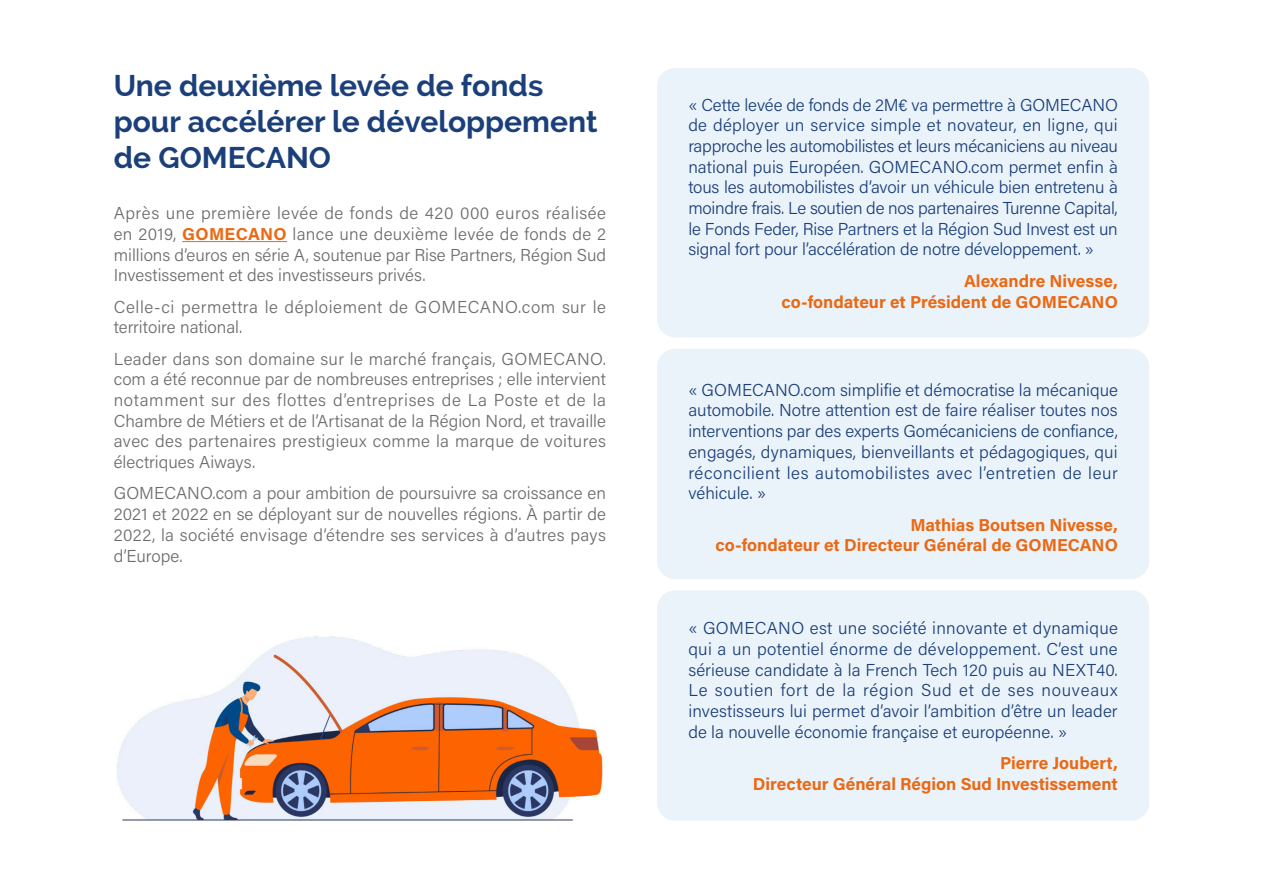
<style>
.page{position:relative;width:1263px;height:893px;background:#fff}
.page>*{position:absolute;margin:0;border:0;box-sizing:border-box;transform-origin:0 0}
.Pages_-_Titre_1{font:700 30px/36px "Raleway";color:#1b3f7a}
.Pages_-_Paragraphe{font:300 17.25px/20.7px "Acumin Pro";color:#1b3f7a;text-align:justify}
.Pages_-_Paragraphe-2{font:300 17.25px/20.7px "Acumin Pro";letter-spacing:.015em;color:#6c6c6c;text-align:justify}
.Pages_-_Paragraphe-3{font:700 17.25px "Acumin Pro";color:#ec6812}
.Pages_-_Paragraphe-4{font:300 17.25px/20.7px "Acumin Pro";letter-spacing:.035em;color:#6c6c6c}
.s1{font-weight:700;color:#ec6812}
</style>
<div class="page">
<img style="left:117px;top:636px;width:486px;height:185px">
<div style="left:657px;top:68px;width:492px;height:269px;background:#ebf3fa;border-radius:18px"></div>
<hr style="left:182px;top:241px;width:105px;height:1px;background:#ec6812">
<div style="left:657px;top:349px;width:492px;height:230px;background:#ebf3fa;border-radius:18px"></div>
<div style="left:657px;top:590px;width:492px;height:231px;background:#ebf3fa;border-radius:18px"></div>
<p class="Pages_-_Titre_1" style="left:114px;top:68px;width:485px">Une deuxième levée de fonds pour accélérer le développement de GOMECANO</p>
<p class="Pages_-_Paragraphe-2" style="left:114px;top:202px;width:494px">Après une première levée de fonds de 420 000 euros réalisée en 2019, <span class="s1">GOMECANO</span> lance une deuxième levée de fonds de 2 millions d’euros en série A, soutenue par Rise Partners, Région Sud Investissement et des investisseurs privés.</p>
<p class="Pages_-_Paragraphe-4" style="left:114px;top:296px;width:494px">Celle-ci permettra le déploiement de GOMECANO.com sur le territoire national.</p>
<p class="Pages_-_Paragraphe-2" style="left:114px;top:348px;width:494px">Leader dans son domaine sur le marché français, GOMECANO. com a été reconnue par de nombreuses entreprises ; elle intervient notamment sur des flottes d’entreprises de La Poste et de la Chambre de Métiers et de l’Artisanat de la Région Nord, et travaille avec des partenaires prestigieux comme la marque de voitures électriques Aiways.</p>
<p class="Pages_-_Paragraphe-2" style="left:114px;top:482px;width:494px">GOMECANO.com a pour ambition de poursuivre sa croissance en 2021 et 2022 en se déployant sur de nouvelles régions. À partir de 2022, la société envisage d’étendre ses services à d’autres pays d’Europe.</p>
<p class="Pages_-_Paragraphe" style="left:688px;top:94px;width:431px">« Cette levée de fonds de 2M€ va permettre à GOMECANO de déployer un service simple et novateur, en ligne, qui rapproche les automobilistes et leurs mécaniciens au niveau national puis Européen. GOMECANO.com permet enfin à tous les automobilistes d’avoir un véhicule bien entretenu à moindre frais. Le soutien de nos partenaires Turenne Capital, le Fonds Feder, Rise Partners et la Région Sud Invest est un signal fort pour l’accélération de notre développement. »</p>
<p class="Pages_-_Paragraphe-3" style="left:964px;top:269px;width:155px">Alexandre Nivesse,</p>
<p class="Pages_-_Paragraphe-3" style="left:781px;top:289px;width:338px">co-fondateur et Président de GOMECANO</p>
<p class="Pages_-_Paragraphe" style="left:688px;top:379px;width:431px">« GOMECANO.com simplifie et démocratise la mécanique automobile. Notre attention est de faire réaliser toutes nos interventions par des experts Gomécaniciens de confiance, engagés, dynamiques, bienveillants et pédagogiques, qui réconcilient les automobilistes avec l’entretien de leur véhicule. »</p>
<p class="Pages_-_Paragraphe-3" style="left:910px;top:512px;width:209px">Mathias Boutsen Nivesse,</p>
<p class="Pages_-_Paragraphe-3" style="left:715px;top:533px;width:404px">co-fondateur et Directeur Général de GOMECANO</p>
<p class="Pages_-_Paragraphe" style="left:688px;top:617px;width:431px">« GOMECANO est une société innovante et dynamique qui a un potentiel énorme de développement. C’est une sérieuse candidate à la French Tech 120 puis au NEXT40.<br>Le soutien fort de la région Sud et de ses nouveaux investisseurs lui permet d’avoir l’ambition d’être un leader de la nouvelle économie française et européenne. »</p>
<p class="Pages_-_Paragraphe-3" style="left:1000px;top:751px;width:119px">Pierre Joubert,</p>
<p class="Pages_-_Paragraphe-3" style="left:753px;top:771px;width:367px">Directeur Général Région Sud Investissement</p>
</div>
